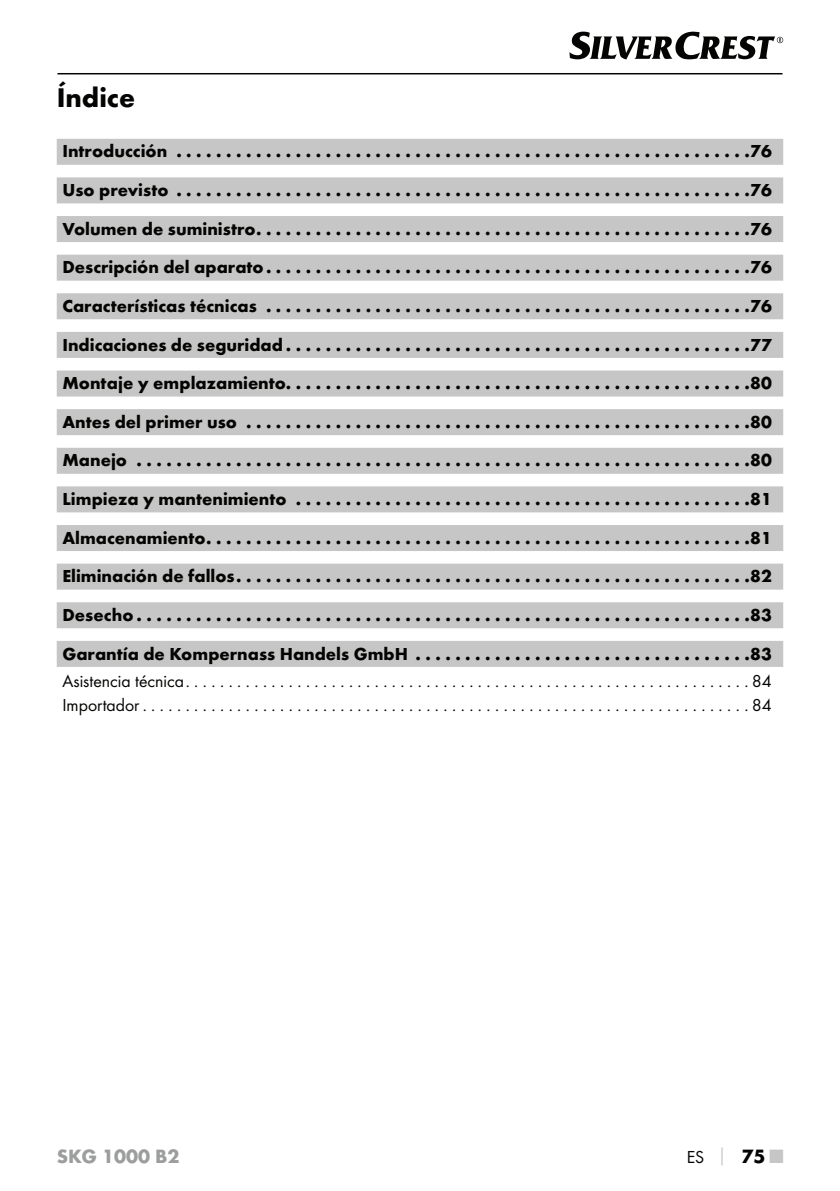
<style>
.page{position:relative;width:840px;height:1191px;background:#fff}
.page>*{position:absolute;margin:0;border:0;box-sizing:border-box;transform-origin:0 0}
.t1{font:700 28px "Futura";color:#040503}
.t2{font:700 20px "Futura";color:#9c9e9d}
.t3{font:700 18px/38.6px "Futura";color:#040503;text-align:justify}
.t4{font:18px/24.4px "Futura Boo";color:#040503}
.s1{font-family:"Futura";font-weight:700;color:#c6c6c6}
.s2{font-family:"Futura";font-weight:700;font-size:20px}
.s3{font-family:"Futura";font-weight:700;font-size:20px;color:#c6c6c6}
</style>
<div class="page">
<hr style="left:57px;top:73px;width:725px;height:1px;background:#040503">
<svg style="left:569px;top:32px;width:213px;height:28px"></svg>
<div style="left:57px;top:139px;width:725px;height:26px;background:#c6c6c6"></div>
<div style="left:57px;top:177px;width:725px;height:26px;background:#c6c6c6"></div>
<div style="left:57px;top:216px;width:725px;height:26px;background:#c6c6c6"></div>
<div style="left:57px;top:255px;width:725px;height:26px;background:#c6c6c6"></div>
<div style="left:57px;top:293px;width:725px;height:26px;background:#c6c6c6"></div>
<div style="left:57px;top:332px;width:725px;height:26px;background:#c6c6c6"></div>
<div style="left:57px;top:370px;width:725px;height:26px;background:#c6c6c6"></div>
<div style="left:57px;top:409px;width:725px;height:26px;background:#c6c6c6"></div>
<div style="left:57px;top:448px;width:725px;height:26px;background:#c6c6c6"></div>
<div style="left:57px;top:486px;width:725px;height:26px;background:#c6c6c6"></div>
<div style="left:57px;top:525px;width:725px;height:26px;background:#c6c6c6"></div>
<div style="left:57px;top:563px;width:725px;height:26px;background:#c6c6c6"></div>
<div style="left:57px;top:602px;width:725px;height:26px;background:#c6c6c6"></div>
<div style="left:57px;top:641px;width:725px;height:26px;background:#c6c6c6"></div>
<h1 class="t1" style="left:57px;top:87px;width:80px">Índice</h1>
<p class="t3" style="left:62px;top:134px;width:710px">Introducción ..........................................................76<br>Uso previsto ..........................................................76<br>Volumen de suministro ..................................................76<br>Descripción del aparato .................................................76<br>Características técnicas .................................................76<br>Indicaciones de seguridad ...............................................77<br>Montaje y emplazamiento. . . . . . . . . . . . . . . . . . . . . . . . . . . . . . . . . . . . . . . . . . . . . . .80<br>Antes del primer uso ...................................................80<br>Manejo ..............................................................80<br>Limpieza y mantenimiento ..............................................81<br>Almacenamiento .......................................................81<br>Eliminación de fallos ....................................................82<br>Desecho ..............................................................83<br>Garantía de Kompernass Handels GmbH ..................................83</p>
<p class="t4" style="left:62px;top:669px;width:710px">Asistencia técnica ..................................................................84<br>Importador .......................................................................84</p>
<p class="t2" style="left:57px;top:1148px;width:124px">SKG 1000 B2</p>
<p class="t4" style="left:686px;top:1145px;width:98px">ES <span class="s1">│</span> <span class="s2">75</span> <span class="s3">■</span></p>
</div>
